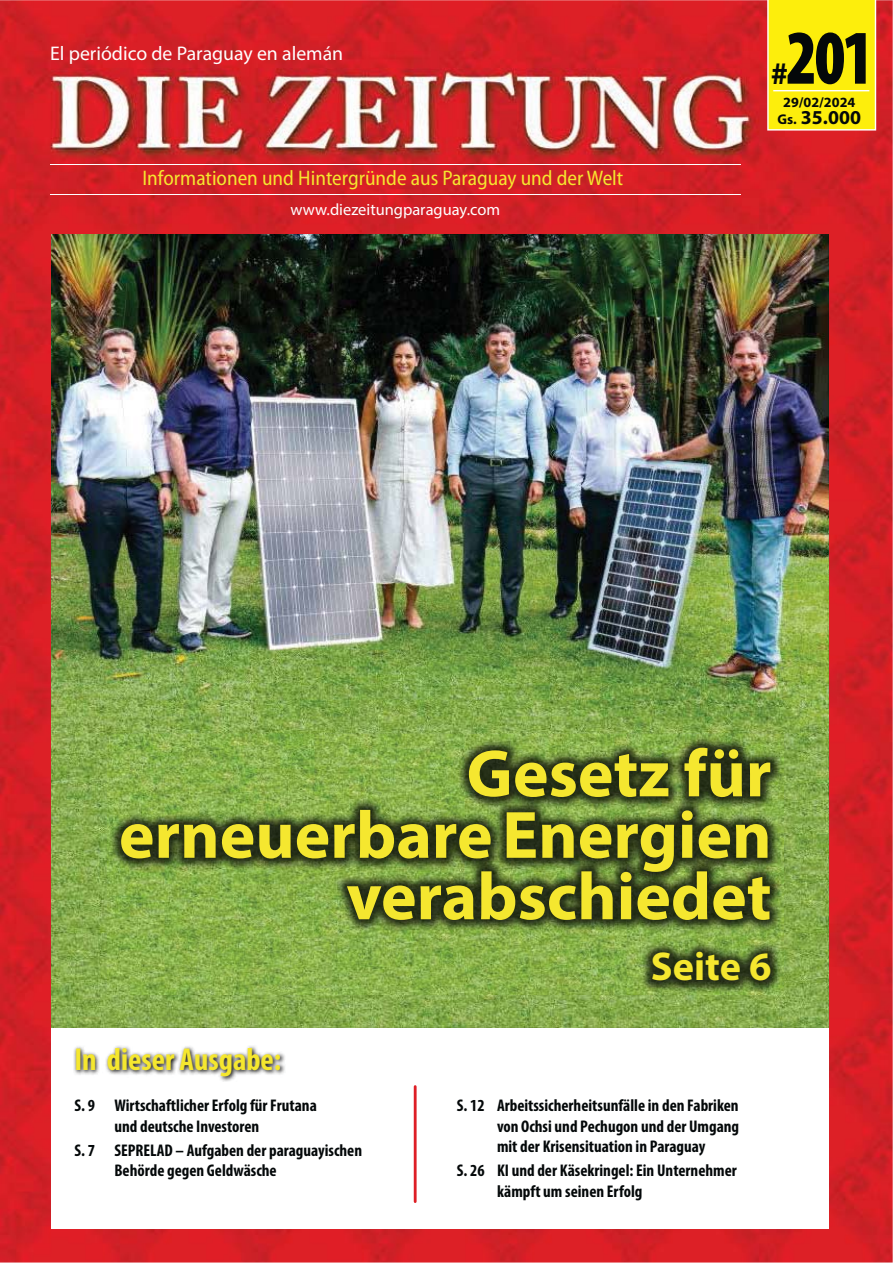
<style>
.page{position:relative;width:893px;height:1263px;background:#fff}
.page>*{position:absolute;margin:0;border:0;box-sizing:border-box;transform-origin:0 0}
.t1{font:900 condensed 77.85px "Myriad Pro";color:#040809;scale:.9 1}
.t2{font:700 67.5px/61.5px "Myriad Pro";color:#f5e72f;text-align:right}
.t3{font:700 40.35px "Myriad Pro";color:#f5e72f}
.t4{font:700 condensed 31.8px "Myriad Pro";color:#f5e72f}
.t5{font:700 31.5px "Myriad Pro";color:#040809}
.t6{font:semi-condensed 21.15px "Myriad Pro";color:#f5e72f}
.t7{font:19.8px "Myriad Pro";color:#fff}
.t8{font:700 19.8px "Myriad Pro";color:#040809}
.t9{font:700 condensed 16.95px/20.4px "Myriad Pro";color:#040809}
.t10{font:16.5px "Myriad Pro";color:#fff}
.t11{font:700 14.1px "Myriad Pro";color:#040809}
.s1{font-size:14.1px}
</style>
<div class="page">
<img style="left:0;top:0;width:893px;height:1263px">
<div style="left:51px;top:255px;width:778px;height:974px;background:#fff"></div>
<div style="left:767px;top:0;width:109px;height:131px;background:#fdee0c"></div>
<hr style="left:773px;top:90px;width:96px;height:1px;background:#fff">
<img style="left:73px;top:1046px;width:212px;height:36px">
<hr style="left:414px;top:1087px;width:3px;height:115px;background:#de1f26">
<img style="left:51px;top:234px;width:778px;height:794px">
<img style="left:108px;top:735px;width:676px;height:259px">
<hr style="left:50px;top:165px;width:690px;height:1px;background:#fff">
<hr style="left:50px;top:194px;width:690px;height:1px;background:#fff">
<p class="t7" style="left:50px;top:46px;width:294px">El periódico de Paraguay en alemán</p>
<p class="t6" style="left:142px;top:170px;width:482px">Informationen und Hintergründe aus Paraguay und der Welt</p>
<p class="t10" style="left:291px;top:203px;width:211px">www.diezeitungparaguay.com</p>
<h1 class="t1" style="left:786px;top:11px;width:99px">201</h1>
<p class="t11" style="left:783px;top:97px;width:74px">29/02/2024</p>
<p class="t8" style="left:778px;top:110px;width:85px"><span class="s1">Gs.</span> 35.000</p>
<h3 class="t5" style="left:771px;top:61px;width:19px">#</h3>
<h2 class="t2" style="left:119px;top:747px;width:654px">Gesetz für erneuerbare Energien verabschiedet</h2>
<h3 class="t3" style="left:651px;top:951px;width:122px">Seite 6</h3>
<h3 class="t4" style="left:74px;top:1047px;width:208px">In dieser Ausgabe:</h3>
<p class="t9" style="left:114px;top:1097px;width:204px;text-indent:-40px">S. 9 Wirtschaftlicher Erfolg für Frutana und deutsche Investoren</p>
<p class="t9" style="left:114px;top:1141px;width:249px;text-indent:-40px">S. 7 SEPRELAD – Aufgaben der paraguayischen<br>Behörde gegen Geldwäsche</p>
<p class="t9" style="left:497px;top:1097px;width:244px;text-align:justify;text-indent:-40px">S. 12 Arbeitssicherheitsunfälle in den Fabriken von Ochsi und Pechugon und der Umgang mit der Krisensituation in Paraguay</p>
<p class="t9" style="left:497px;top:1162px;width:241px;text-indent:-40px">S. 26 KI und der Käsekringel: Ein Unternehmer kämpft um seinen Erfolg</p>
</div>
